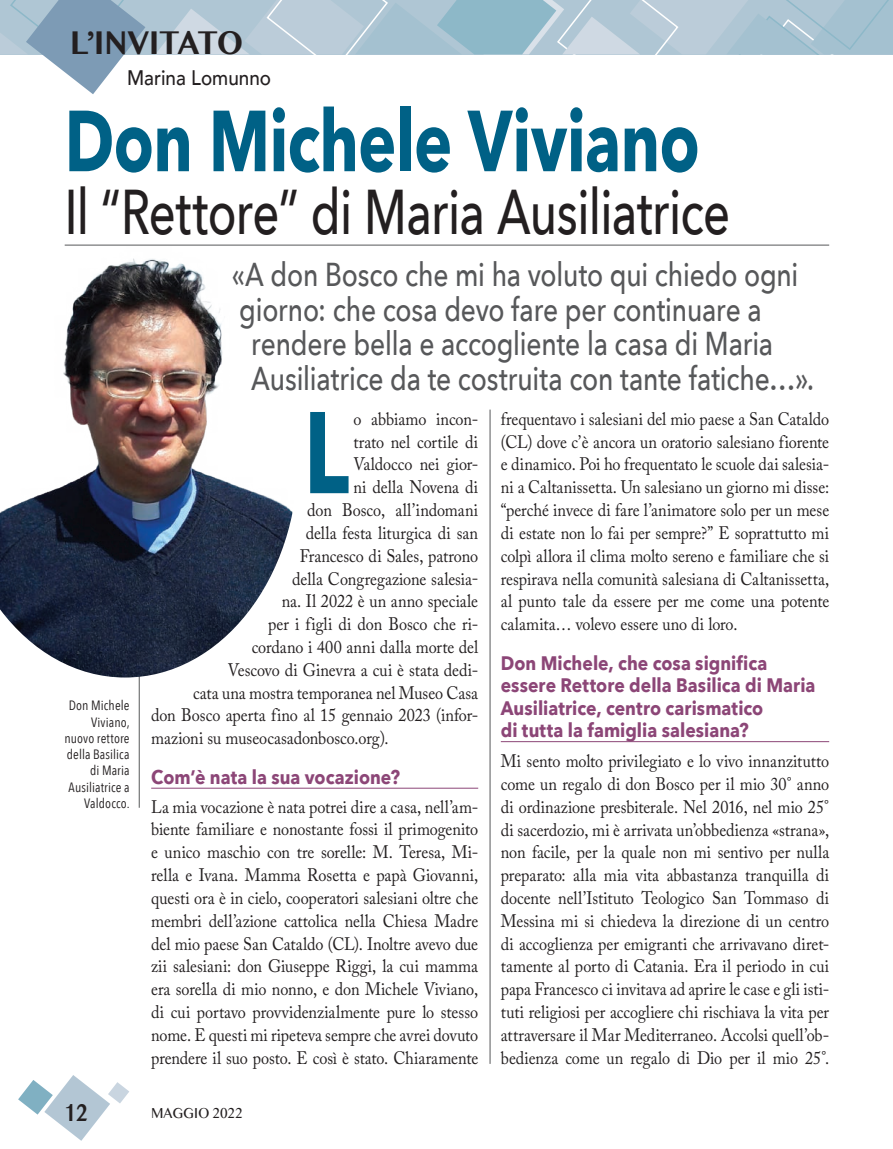
<style>
.page{position:relative;width:893px;height:1149px;background:#fff}
.page>*{position:absolute;margin:0;border:0;box-sizing:border-box;transform-origin:0 0}
.t1{font:700 114.6px "Avenir Next";color:#006186;scale:.75 1}
.t2{font:700 85.5px "Avenir Next";letter-spacing:-.01em;color:#006186;scale:.75 1}
.t3{font:500 63px "Avenir Next";letter-spacing:-.015em;color:#231f20;scale:.75 1}
.t4{font:500 33px "Avenir Next";letter-spacing:-.005em;color:#57585a;scale:.8 1}
.t5{font:700 30px "Bangla MN";color:#231f20;scale:.9 1}
.t6{font:700 22.5px "Bangla MN";color:#231f20;scale:.8 1}
.t7{font:500 21px "Avenir";color:#231f20;scale:.9 1}
.t8{font:700 19.5px/22.5px "Avenir Next";letter-spacing:.005em;color:#8c4677;scale:.9 1}
.t9{font:18px/22.8px "Adobe Caslon Pro";letter-spacing:-.005em;color:#231f20;text-align:justify;scale:.9 1}
.t10{font:13.5px/16.2px "Avenir Next Condensed";letter-spacing:.01em;color:#231f20;text-align:right}
.t11{font:13.5px "Bangla MN";color:#231f20;scale:.9 1}
</style>
<div class="page">
<svg style="left:155px;top:0;width:738px;height:54px"></svg>
<svg style="left:0;top:0;width:145px;height:94px"></svg>
<svg style="left:18px;top:1075px;width:111px;height:65px"></svg>
<hr style="left:139px;top:675px;width:1px;height:132px;background:#57585a">
<hr style="left:490px;top:409px;width:1px;height:654px;background:#57585a">
<hr style="left:65px;top:245px;width:764px;height:1px;background:#57585a">
<hr style="left:151px;top:787px;width:327px;height:1px;background:#8c4677">
<hr style="left:501px;top:741px;width:328px;height:1px;background:#8c4677">
<img style="left:0;top:244px;width:298px;height:433px">
<h3 class="t5" style="left:70px;top:27px;width:194px">L’INVITATO</h3>
<p class="t7" style="left:127px;top:59px;width:161px">Marina Lomunno</p>
<h2 class="t2" style="left:65px;top:67px;width:848px">Don Michele Viviano</h2>
<h3 class="t3" style="left:65px;top:159px;width:889px">Il “Rettore” di Maria Ausiliatrice</h3>
<p class="t10" style="left:64px;top:696px;width:67px">Don Michele<br>Viviano, nuovo rettore della Basilica di Maria<br>Ausiliatrice a<br>Valdocco.</p>
<h3 class="t4" style="left:232px;top:246px;width:710px">«A don Bosco che mi ha voluto qui chiedo ogni</h3>
<h3 class="t4" style="left:239px;top:281px;width:655px">giorno: che cosa devo fare per continuare a</h3>
<h3 class="t4" style="left:251px;top:315px;width:654px">rendere bella e accogliente la casa di Maria</h3>
<h3 class="t4" style="left:251px;top:350px;width:705px">Ausiliatrice da te costruita con tante fatiche…».</h3>
<h1 class="t1" style="left:304px;top:353px;width:62px">L</h1>
<p class="t9" style="left:353px;top:407px;width:140px">o abbiamo incon-</p>
<p class="t9" style="left:353px;top:430px;width:140px">trato nel cortile di</p>
<p class="t9" style="left:353px;top:452px;width:140px">Valdocco nei gior-</p>
<p class="t9" style="left:353px;top:475px;width:140px">ni della Novena di</p>
<p class="t9" style="left:307px;top:498px;width:192px">don Bosco, all’indomani</p>
<p class="t9" style="left:306px;top:521px;width:193px">della festa liturgica di san</p>
<p class="t9" style="left:300px;top:544px;width:200px">Francesco di Sales, patrono</p>
<p class="t9" style="left:292px;top:566px;width:208px">della Congregazione salesia-</p>
<p class="t9" style="left:282px;top:589px;width:220px">na. Il 2022 è un anno speciale</p>
<p class="t9" style="left:268px;top:612px;width:235px">per i figli di don Bosco che ri-</p>
<p class="t9" style="left:252px;top:635px;width:253px">cordano i 400 anni dalla morte del</p>
<p class="t9" style="left:228px;top:658px;width:280px">Vescovo di Ginevra a cui è stata dedi-</p>
<p class="t9" style="left:193px;top:680px;width:318px">cata una mostra temporanea nel Museo Casa</p>
<p class="t9" style="left:151px;top:703px;width:365px">don Bosco aperta fino al 15 gennaio 2023 (infor-</p>
<p class="t9" style="left:151px;top:726px;width:265px">mazioni su museocasadonbosco.org).</p>
<p class="t8" style="left:151px;top:765px;width:278px">Com’è nata la sua vocazione?</p>
<p class="t9" style="left:151px;top:794px;width:365px">La mia vocazione è nata potrei dire a casa, nell’am&shy;biente familiare e nonostante fossi il primogenito e unico maschio con tre sorelle: M. Teresa, Mi&shy;rella e Ivana. Mamma Rosetta e papà Giovanni, questi ora è in cielo, cooperatori salesiani oltre che membri dell’azione cattolica nella Chiesa Madre del mio paese San Cataldo (CL). Inoltre avevo due zii salesiani: don Giuseppe Riggi, la cui mamma era sorella di mio nonno, e don Michele Viviano, di cui portavo provvidenzialmente pure lo stesso nome. E questi mi ripeteva sempre che avrei dovuto prendere il suo posto. E così è stato. Chiaramente</p>
<p class="t9" style="left:501px;top:407px;width:366px">frequentavo i salesiani del mio paese a San Cataldo (CL) dove c’è ancora un oratorio salesiano fiorente e dinamico. Poi ho frequentato le scuole dai salesia&shy;ni a Caltanissetta. Un salesiano un giorno mi disse: “perché invece di fare l’animatore solo per un mese di estate non lo fai per sempre?” E soprattutto mi colpì allora il clima molto sereno e familiare che si respirava nella comunità salesiana di Caltanissetta, al punto tale da essere per me come una potente calamita… volevo essere uno di loro.</p>
<p class="t8" style="left:501px;top:651px;width:351px">Don Michele, che cosa significa essere Rettore della Basilica di Maria Ausiliatrice, centro carismatico<br>di tutta la famiglia salesiana?</p>
<p class="t9" style="left:501px;top:749px;width:366px">Mi sento molto privilegiato e lo vivo innanzitutto come un regalo di don Bosco per il mio 30° anno di ordinazione presbiterale. Nel 2016, nel mio 25° di sacerdozio, mi è arrivata un’obbedienza «strana», non facile, per la quale non mi sentivo per nulla preparato: alla mia vita abbastanza tranquilla di docente nell’Istituto Teologico San Tommaso di Messina mi si chiedeva la direzione di un centro di accoglienza per emigranti che arrivavano diret&shy;tamente al porto di Catania. Era il periodo in cui papa Francesco ci invitava ad aprire le case e gli isti&shy;tuti religiosi per accogliere chi rischiava la vita per attraversare il Mar Mediterraneo. Accolsi quell’ob&shy;bedienza come un regalo di Dio per il mio 25°.</p>
<p class="t6" style="left:65px;top:1099px;width:30px">12</p>
<p class="t11" style="left:151px;top:1103px;width:103px">MAGGIO 2022</p>
</div>
